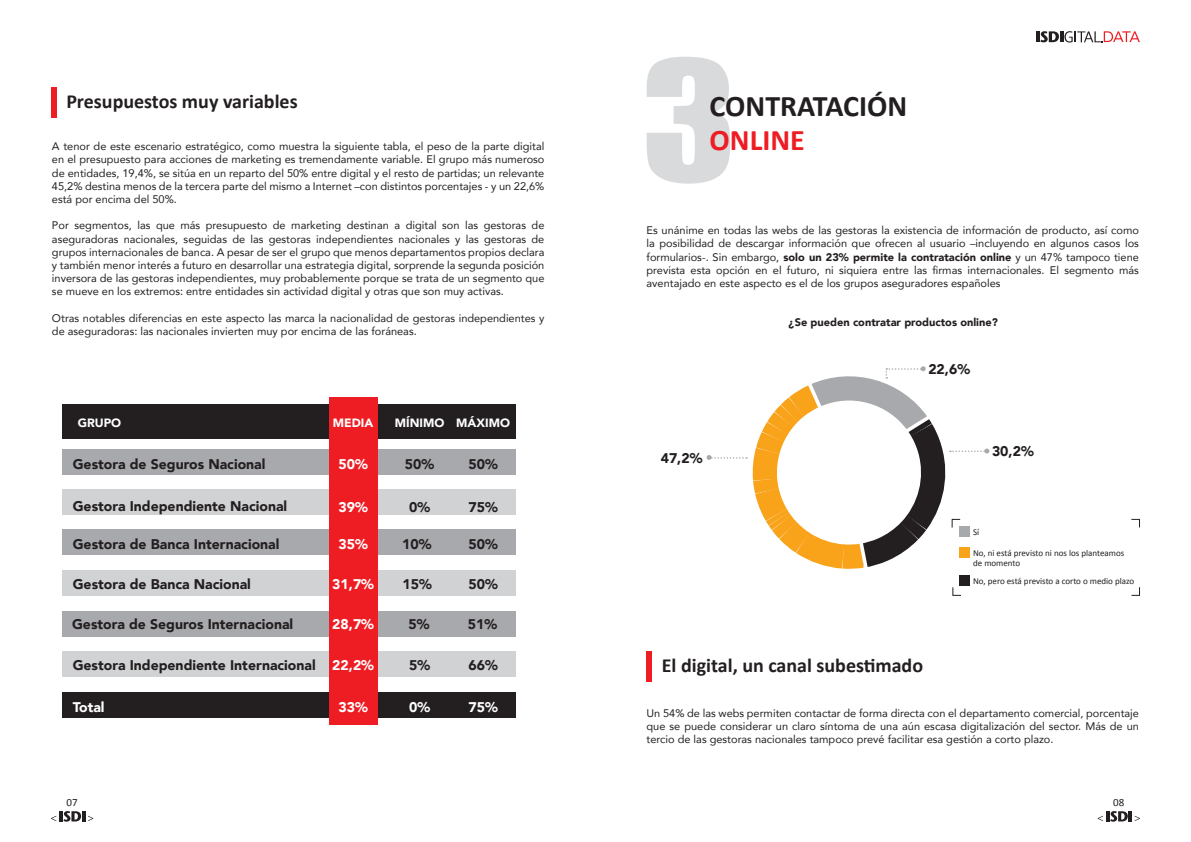
<style>
.page{position:relative;width:1191px;height:842px;background:#fff}
.page>*{position:absolute;margin:0;border:0;box-sizing:border-box;transform-origin:0 0}
.t1{font:700 30px "Calibri";color:#231f20}
.t2{font:700 30px "Calibri";color:#ee1d23}
.t3{font:700 20px "Calibri";color:#231f20}
.t4{font:900 14px "Avenir";color:#231f20}
.t5{font:900 14px "Avenir";color:#fff}
.t6{font:900 12px "Avenir";color:#fff}
.t7{font:11px/13.2px "Avenir";color:#231f20;text-align:justify}
.t8{font:900 11px "Avenir";color:#231f20}
.t9{font:11px "Calibri";color:#231f20}
.t10{font:9px/10px "Calibri";color:#231f20}
.s1{color:#fff}
.s2{font-weight:900}
</style>
<div class="page">
<div style="left:62px;top:404px;width:454px;height:35px;background:#231f20"></div>
<div style="left:62px;top:449px;width:454px;height:26px;background:#a8a9ad"></div>
<div style="left:62px;top:530px;width:454px;height:25px;background:#a8a9ad"></div>
<div style="left:62px;top:611px;width:454px;height:25px;background:#a8a9ad"></div>
<div style="left:62px;top:692px;width:454px;height:25px;background:#231f20"></div>
<div style="left:62px;top:651px;width:454px;height:26px;background:#d1d2d4"></div>
<div style="left:62px;top:570px;width:454px;height:26px;background:#d1d2d4"></div>
<div style="left:62px;top:489px;width:454px;height:26px;background:#d1d2d4"></div>
<div style="left:329px;top:397px;width:48px;height:328px;background:#ee1d23"></div>
<svg style="left:51px;top:811px;width:42px;height:11px"></svg>
<div style="left:51px;top:88px;width:6px;height:30px;background:#ee1d23"></div>
<svg style="left:1097px;top:811px;width:43px;height:11px"></svg>
<svg style="left:1036px;top:31px;width:104px;height:12px"></svg>
<svg style="left:646px;top:57px;width:84px;height:127px"></svg>
<svg style="left:1131px;top:518px;width:9px;height:10px"></svg>
<svg style="left:1131px;top:587px;width:9px;height:9px"></svg>
<svg style="left:707px;top:366px;width:282px;height:230px"></svg>
<div style="left:646px;top:651px;width:6px;height:30px;background:#ee1d23"></div>
<h2 class="t3" style="left:66px;top:93px;width:233px">Presupuestos muy variables</h2>
<p class="t7" style="left:52px;top:140px;width:494px">A tenor de este escenario estratégico, como muestra la siguiente tabla, el peso de la parte digital en el presupuesto para acciones de marketing es tremendamente variable. El grupo más numeroso de entidades, 19,4%, se sitúa en un reparto del 50% entre digital y el resto de partidas; un relevante 45,2% destina menos de la tercera parte del mismo a Internet –con distintos porcentajes - y un 22,6% está por encima del 50%.</p>
<p class="t7" style="left:52px;top:219px;width:494px">Por segmentos, las que más presupuesto de marketing destinan a digital son las gestoras de aseguradoras nacionales, seguidas de las gestoras independientes nacionales y las gestoras de grupos internacionales de banca. A pesar de ser el grupo que menos departamentos propios declara y también menor interés a futuro en desarrollar una estrategia digital, sorprende la segunda posición inversora de las gestoras independientes, muy probablemente porque se trata de un segmento que se mueve en los extremos: entre entidades sin actividad digital y otras que son muy activas.</p>
<p class="t7" style="left:52px;top:312px;width:494px">Otras notables diferencias en este aspecto las marca la nacionalidad de gestoras independientes y de aseguradoras: las nacionales invierten muy por encima de las foráneas.</p>
<p class="t6" style="left:78px;top:415px;width:45px">GRUPO</p>
<p class="t6" style="left:333px;top:415px;width:42px">MEDIA</p>
<p class="t6" style="left:395px;top:415px;width:117px">MÍNIMO MÁXIMO</p>
<p class="t4" style="left:73px;top:455px;width:194px">Gestora de Seguros Nacional</p>
<p class="t5" style="left:338px;top:455px;width:31px">50%</p>
<p class="t4" style="left:405px;top:455px;width:31px">50%</p>
<p class="t4" style="left:468px;top:455px;width:31px">50%</p>
<p class="t4" style="left:73px;top:497px;width:216px">Gestora Independiente Nacional</p>
<p class="t5" style="left:338px;top:498px;width:31px">39%</p>
<p class="t4" style="left:409px;top:498px;width:22px">0%</p>
<p class="t4" style="left:468px;top:498px;width:31px">75%</p>
<p class="t4" style="left:73px;top:535px;width:208px">Gestora de Banca Internacional</p>
<p class="t5" style="left:338px;top:535px;width:31px">35%</p>
<p class="t4" style="left:402px;top:535px;width:31px">10%</p>
<p class="t4" style="left:468px;top:535px;width:31px">50%</p>
<p class="t4" style="left:73px;top:575px;width:180px">Gestora de Banca Nacional</p>
<p class="t5" style="left:332px;top:575px;width:43px">31,7%</p>
<p class="t4" style="left:403px;top:575px;width:31px">15%</p>
<p class="t4" style="left:468px;top:575px;width:31px">50%</p>
<p class="t4" style="left:72px;top:615px;width:223px">Gestora de Seguros Internacional</p>
<p class="t5" style="left:332px;top:615px;width:43px">28,7%</p>
<p class="t4" style="left:408px;top:615px;width:22px">5%</p>
<p class="t4" style="left:468px;top:615px;width:31px">51%</p>
<p class="t4" style="left:73px;top:656px;width:303px">Gestora Independiente Internacional <span class="s1">22,2%</span></p>
<p class="t4" style="left:409px;top:656px;width:22px">5%</p>
<p class="t4" style="left:468px;top:656px;width:31px">66%</p>
<p class="t5" style="left:73px;top:698px;width:33px">Total</p>
<p class="t5" style="left:338px;top:698px;width:31px">33%</p>
<p class="t5" style="left:409px;top:698px;width:22px">0%</p>
<p class="t5" style="left:468px;top:698px;width:31px">75%</p>
<p class="t9" style="left:67px;top:797px;width:13px">07</p>
<h1 class="t1" style="left:709px;top:94px;width:199px">CONTRATACIÓN</h1>
<h1 class="t2" style="left:709px;top:128px;width:97px">ONLINE</h1>
<p class="t7" style="left:646px;top:224px;width:494px">Es unánime en todas las webs de las gestoras la existencia de información de producto, así como la posibilidad de descargar información que ofrecen al usuario –incluyendo en algunos casos los formularios-. Sin embargo, <span class="s2">solo un 23% permite la contratación online</span> y un 47% tampoco tiene prevista esta opción en el futuro, ni siquiera entre las firmas internacionales. El segmento más aventajado en este aspecto es el de los grupos aseguradores españoles</p>
<p class="t4" style="left:660px;top:449px;width:43px">47,2%</p>
<p class="t8" style="left:788px;top:315px;width:211px">¿Se pueden contratar productos online?</p>
<p class="t4" style="left:928px;top:359px;width:43px">22,6%</p>
<p class="t4" style="left:992px;top:442px;width:43px">30,2%</p>
<p class="t10" style="left:973px;top:528px;width:8px">Sí</p>
<p class="t10" style="left:973px;top:549px;width:153px">No, ni está previsto ni nos los planteamos de momento</p>
<p class="t10" style="left:973px;top:577px;width:163px">No, pero está previsto a corto o medio plazo</p>
<h2 class="t3" style="left:662px;top:657px;width:263px">El digital, un canal subestimado</h2>
<p class="t7" style="left:646px;top:707px;width:494px">Un 54% de las webs permiten contactar de forma directa con el departamento comercial, porcentaje que se puede considerar un claro síntoma de una aún escasa digitalización del sector. Más de un tercio de las gestoras nacionales tampoco prevé facilitar esa gestión a corto plazo.</p>
<p class="t9" style="left:1113px;top:797px;width:13px">08</p>
</div>
